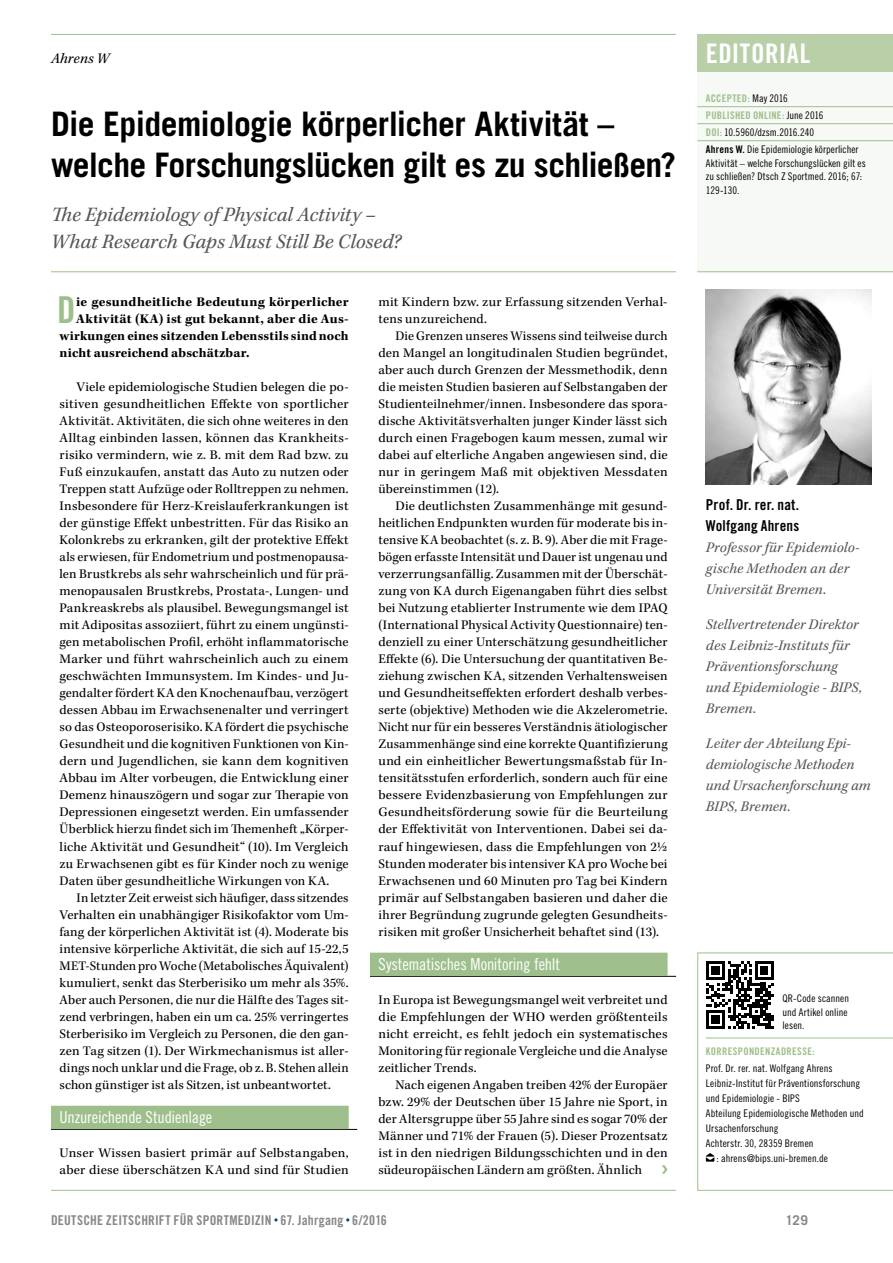
<style>
.page{position:relative;width:893px;height:1263px;background:#fff}
.page>*{position:absolute;margin:0;border:0;box-sizing:border-box;transform-origin:0 0}
.t1{font:37.05px "Trade Gothic LT Std Bd Cn 20";color:#9ebf8b}
.t2{font:700 33.75px/40.5px "Trade Gothic LT Std";letter-spacing:-.02em;color:#000}
.t3{font:27px "Trade Gothic LT Std Bd Cn 20";letter-spacing:.02em;color:#fff}
.t4{font:italic 21px/27px "Kepler Std";letter-spacing:.005em;color:#575756}
.t5{font:16.5px "Trade Gothic LT Std Cn 18";letter-spacing:-.01em;color:#fff}
.t6{font:italic 15px/21px "Kepler Std";letter-spacing:.005em;color:#575756}
.t7{font:15px/21px "Trade Gothic LT Std Bd Cn 20";letter-spacing:.01em;color:#000}
.t8{font:italic 15px "Kepler Std";letter-spacing:.01em;color:#000}
.t9{font:13.5px/17px "Kepler Std";letter-spacing:.01em;color:#000;text-align:justify}
.t10{font:700 13.5px "Kepler Std";letter-spacing:.01em;color:#000}
.t11{font:13.5px "Trade Gothic LT Std Bd Cn 20";letter-spacing:.015em;color:#878787}
.t12{font:700 13.5px "Trade Gothic LT Std";color:#878787}
.t13{font:10.5px/13.5px "Trade Gothic LT Std Cn 18";letter-spacing:.005em;color:#000}
.t14{font:10.5px/17px "Trade Gothic LT Std Bd Cn 20";letter-spacing:.03em;color:#9ebf8b}
.s1{font-family:"Trade Gothic LT Std Cn 18";color:#000}
.s2{font-family:"Trade Gothic LT Std Bd Cn 20";color:#9ebf8b}
.s3{font-family:"Trade Gothic LT Std Bd Cn 20"}
</style>
<div class="page">
<div style="left:697px;top:34px;width:196px;height:38px;background:#b9cfa8"></div>
<div style="left:697px;top:72px;width:196px;height:200px;background:#f6f9f5"></div>
<hr style="left:697px;top:271px;width:196px;height:1px;background:#9ebf8b">
<hr style="left:697px;top:106px;width:196px;height:1px;background:#9ebf8b">
<hr style="left:697px;top:123px;width:196px;height:1px;background:#9ebf8b">
<hr style="left:697px;top:140px;width:196px;height:1px;background:#9ebf8b">
<hr style="left:51px;top:271px;width:625px;height:1px;background:#9ebf8b">
<hr style="left:51px;top:34px;width:625px;height:1px;background:#9ebf8b">
<hr style="left:51px;top:1190px;width:625px;height:1px;background:#9ebf8b">
<svg style="left:697px;top:952px;width:196px;height:239px"></svg>
<svg style="left:662px;top:1165px;width:6px;height:9px"></svg>
<hr style="left:51px;top:1129px;width:306px;height:1px;background:#000">
<div style="left:51px;top:1106px;width:298px;height:23px;background:#9ebf8b"></div>
<hr style="left:370px;top:976px;width:306px;height:1px;background:#000">
<div style="left:370px;top:953px;width:298px;height:23px;background:#9ebf8b"></div>
<svg style="left:706px;top:1153px;width:8px;height:8px"></svg>
<img style="left:706px;top:289px;width:166px;height:196px">
<svg style="left:706px;top:961px;width:68px;height:68px"></svg>
<p class="t8" style="left:51px;top:50px;width:60px">Ahrens W</p>
<h2 class="t2" style="left:51px;top:103px;width:627px">Die Epidemiologie körperlicher Aktivität – welche Forschungslücken gilt es zu schließen?</h2>
<h3 class="t4" style="left:51px;top:202px;width:352px">The Epidemiology of Physical Activity –<br>What Research Gaps Must Still Be Closed?</h3>
<h1 class="t1" style="left:57px;top:287px;width:20px">D</h1>
<p class="t10" style="left:76px;top:294px;width:274px">ie gesundheitliche Bedeutung körperlicher</p>
<p class="t10" style="left:76px;top:311px;width:274px">Aktivität (KA) ist gut bekannt, aber die Aus-</p>
<p class="t10" style="left:60px;top:328px;width:291px">wirkungen eines sitzenden Lebensstils sind noch</p>
<p class="t10" style="left:60px;top:345px;width:192px">nicht ausreichend abschätzbar.</p>
<p class="t9" style="left:60px;top:379px;width:291px;text-indent:17px">Viele epidemiologische Studien belegen die po&shy;sitiven gesundheitlichen Effekte von sportlicher Aktivität. Aktivitäten, die sich ohne weiteres in den Alltag einbinden lassen, können das Krankheits&shy;risiko vermindern, wie z. B. mit dem Rad bzw. zu Fuß einzukaufen, anstatt das Auto zu nutzen oder Treppen statt Aufzüge oder Rolltreppen zu nehmen.<br>Insbesondere für Herz-Kreislauferkrankungen ist der günstige Effekt unbestritten. Für das Risiko an Kolonkrebs zu erkranken, gilt der protektive Effekt als erwiesen, für Endometrium und postmenopausa&shy;len Brustkrebs als sehr wahrscheinlich und für prä&shy;menopausalen Brustkrebs, Prostata-, Lungen- und Pankreaskrebs als plausibel. Bewegungsmangel ist mit Adipositas assoziiert, führt zu einem ungünsti&shy;gen metabolischen Profil, erhöht inflammatorische Marker und führt wahrscheinlich auch zu einem geschwächten Immunsystem. Im Kindes- und Ju&shy;gendalter fördert KA den Knochenaufbau, verzögert dessen Abbau im Erwachsenenalter und verringert so das Osteoporoserisiko. KA fördert die psychische Gesundheit und die kognitiven Funktionen von Kin&shy;dern und Jugendlichen, sie kann dem kognitiven Abbau im Alter vorbeugen, die Entwicklung einer Demenz hinauszögern und sogar zur Therapie von Depressionen eingesetzt werden. Ein umfassender Überblick hierzu findet sich im Themenheft „Körper&shy;liche Aktivität und Gesundheit“ (10). Im Vergleich zu Erwachsenen gibt es für Kinder noch zu wenige Daten über gesundheitliche Wirkungen von KA.</p>
<p class="t9" style="left:60px;top:889px;width:291px;text-indent:17px">In letzter Zeit erweist sich häufiger, dass sitzendes Verhalten ein unabhängiger Risikofaktor vom Um&shy;fang der körperlichen Aktivität ist (4). Moderate bis intensive körperliche Aktivität, die sich auf 15-22,5<br>MET-Stunden pro Woche (Metabolisches Äquivalent) kumuliert, senkt das Sterberisiko um mehr als 35%.<br>Aber auch Personen, die nur die Hälfte des Tages sit&shy;zend verbringen, haben ein um ca. 25% verringertes Sterberisiko im Vergleich zu Personen, die den gan&shy;zen Tag sitzen (1). Der Wirkmechanismus ist aller&shy;dings noch unklar und die Frage, ob z. B. Stehen allein schon günstiger ist als Sitzen, ist unbeantwortet.</p>
<p class="t5" style="left:60px;top:1107px;width:154px">Unzureichende Studienlage</p>
<p class="t9" style="left:60px;top:1144px;width:291px">Unser Wissen basiert primär auf Selbstangaben, aber diese überschätzen KA und sind für Studien</p>
<p class="t9" style="left:378px;top:294px;width:291px">mit Kindern bzw. zur Erfassung sitzenden Verhal&shy;tens unzureichend.</p>
<p class="t9" style="left:378px;top:328px;width:291px;text-indent:17px">Die Grenzen unseres Wissens sind teilweise durch den Mangel an longitudinalen Studien begründet, aber auch durch Grenzen der Messmethodik, denn die meisten Studien basieren auf Selbstangaben der Studienteilnehmer/innen. Insbesondere das spora&shy;dische Aktivitätsverhalten junger Kinder lässt sich durch einen Fragebogen kaum messen, zumal wir dabei auf elterliche Angaben angewiesen sind, die nur in geringem Maß mit objektiven Messdaten übereinstimmen (12).</p>
<p class="t9" style="left:378px;top:498px;width:291px;text-indent:17px">Die deutlichsten Zusammenhänge mit gesund&shy;heitlichen Endpunkten wurden für moderate bis in&shy;tensive KA beobachtet (s. z. B. 9). Aber die mit Frage&shy;bögen erfasste Intensität und Dauer ist ungenau und verzerrungsanfällig. Zusammen mit der Überschät&shy;zung von KA durch Eigenangaben führt dies selbst bei Nutzung etablierter Instrumente wie dem IPAQ (International Physical Activity Questionnaire) ten&shy;denziell zu einer Unterschätzung gesundheitlicher Effekte (6). Die Untersuchung der quantitativen Be&shy;ziehung zwischen KA, sitzenden Verhaltensweisen und Gesundheitseffekten erfordert deshalb verbes&shy;serte (objektive) Methoden wie die Akzelerometrie.<br>Nicht nur für ein besseres Verständnis ätiologischer Zusammenhänge sind eine korrekte Quantifizierung und ein einheitlicher Bewertungsmaßstab für In&shy;tensitätsstufen erforderlich, sondern auch für eine bessere Evidenzbasierung von Empfehlungen zur Gesundheitsförderung sowie für die Beurteilung der Effektivität von Interventionen. Dabei sei da&shy;rauf hingewiesen, dass die Empfehlungen von 2½ Stunden moderater bis intensiver KA pro Woche bei Erwachsenen und 60 Minuten pro Tag bei Kindern primär auf Selbstangaben basieren und daher die ihrer Begründung zugrunde gelegten Gesundheits&shy;risiken mit großer Unsicherheit behaftet sind (13).</p>
<p class="t5" style="left:378px;top:954px;width:183px">Systematisches Monitoring fehlt</p>
<p class="t9" style="left:378px;top:991px;width:291px">In Europa ist Bewegungsmangel weit verbreitet und die Empfehlungen der WHO werden größtenteils nicht erreicht, es fehlt jedoch ein systematisches Monitoring für regionale Vergleiche und die Analyse zeitlicher Trends.</p>
<p class="t9" style="left:378px;top:1076px;width:291px;text-indent:17px">Nach eigenen Angaben treiben 42% der Europäer bzw. 29% der Deutschen über 15 Jahre nie Sport, in der Altersgruppe über 55 Jahre sind es sogar 70% der Männer und 71% der Frauen (5). Dieser Prozentsatz ist in den niedrigen Bildungsschichten und in den südeuropäischen Ländern am größten. Ähnlich</p>
<h3 class="t3" style="left:706px;top:37px;width:106px">EDITORIAL</h3>
<p class="t14" style="left:706px;top:90px;width:119px">ACCEPTED: <span class="s1">May 2016<br></span>PUBLISHED ONLINE: <span class="s1">June 2016</span></p>
<p class="t13" style="left:706px;top:125px;width:110px"><span class="s2">DOI:</span> 10.5960/dzsm.2016.240</p>
<p class="t13" style="left:706px;top:142px;width:162px"><span class="s3">Ahrens W.</span> Die Epidemiologie körperlicher Aktivität – welche Forschungslücken gilt es zu schließen? Dtsch Z Sportmed. 2016; 67:<br>129-130.</p>
<p class="t7" style="left:706px;top:494px;width:95px">Prof. Dr. rer. nat.<br>Wolfgang Ahrens</p>
<p class="t6" style="left:706px;top:538px;width:155px">Professor für Epidemiolo&shy;gische Methoden an der<br>Universität Bremen.</p>
<p class="t6" style="left:706px;top:615px;width:158px">Stellvertretender Direktor des Leibniz-Instituts für<br>Präventionsforschung und Epidemiologie - BIPS,<br>Bremen.</p>
<p class="t6" style="left:706px;top:734px;width:166px">Leiter der Abteilung Epi&shy;demiologische Methoden und Ursachenforschung am<br>BIPS, Bremen.</p>
<p class="t13" style="left:782px;top:991px;width:68px">QR-Code scannen und Artikel online lesen.</p>
<p class="t14" style="left:706px;top:1042px;width:111px">KORRESPONDENZADRESSE:</p>
<p class="t13" style="left:706px;top:1061px;width:128px">Prof. Dr. rer. nat. Wolfgang Ahrens</p>
<p class="t13" style="left:706px;top:1076px;width:156px">Leibniz-Institut für Präventionsforschung</p>
<p class="t13" style="left:706px;top:1091px;width:96px">und Epidemiologie - BIPS</p>
<p class="t13" style="left:706px;top:1106px;width:159px">Abteilung Epidemiologische Methoden und</p>
<p class="t13" style="left:706px;top:1121px;width:74px">Ursachenforschung</p>
<p class="t13" style="left:706px;top:1136px;width:109px">Achterstr. 30, 28359 Bremen</p>
<p class="t13" style="left:716px;top:1151px;width:113px">: ahrens@bips.uni-bremen.de</p>
<p class="t11" style="left:51px;top:1212px;width:337px">DEUTSCHE ZEITSCHRIFT FÜR SPORTMEDIZIN 67. Jahrgang 6/2016</p>
<p class="t12" style="left:785px;top:1211px;width:24px">129</p>
</div>
